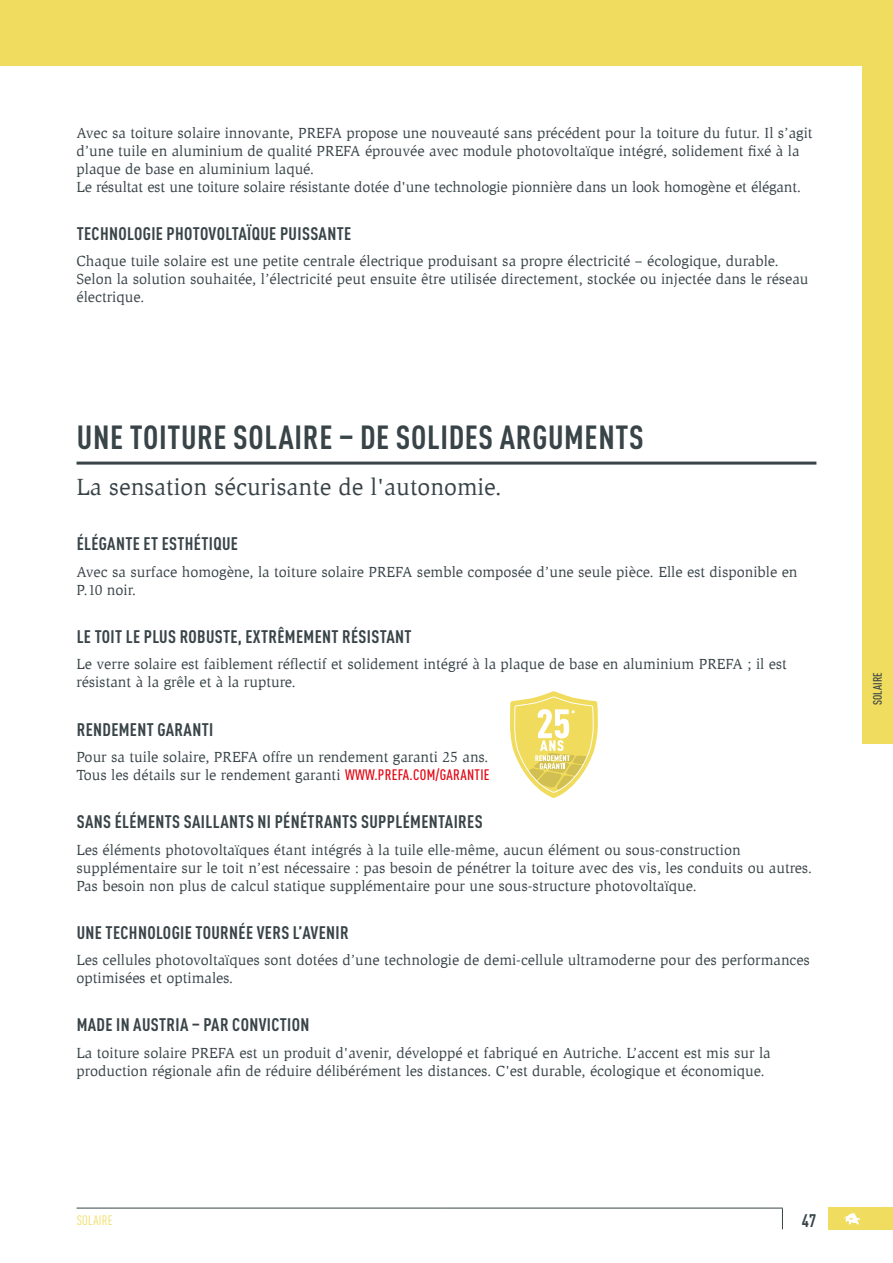
<style>
.page{position:relative;width:893px;height:1263px;background:#fff}
.page>*{position:absolute;margin:0;border:0;box-sizing:border-box;transform-origin:0 0}
.t1{font:700 condensed 33px "DIN Pro";letter-spacing:.02em;color:#394448}
.t2{font:24px "Slimbach Pro";color:#394448}
.t3{font:700 condensed 18px "DIN Pro";letter-spacing:.02em;color:#394448}
.t4{font:15px/18px "Slimbach Pro";color:#394448}
.t5{font:condensed 13.5px "DIN Pro";color:#f0dc5e}
.t6{font:500 condensed 12px "DIN Pro";color:#394448}
.s1{font-family:"DIN Pro";font-weight:500;font-stretch:condensed;color:#e30613}
</style>
<div class="page">
<div style="left:829px;top:1208px;width:64px;height:22px;background:#f0dc5e"></div>
<svg style="left:844px;top:1213px;width:16px;height:11px"></svg>
<hr style="left:77px;top:1208px;width:365px;height:1px;background:#394448">
<hr style="left:442px;top:1208px;width:341px;height:1px;background:#394448">
<svg style="left:782px;top:1208px;width:1px;height:21px"></svg>
<div style="left:0;top:0;width:893px;height:66px;background:#f0dc5e"></div>
<div style="left:862px;top:0;width:31px;height:743px;background:#f0dc5e"></div>
<hr style="left:77px;top:462px;width:739px;height:3px;background:#394448">
<svg style="left:510px;top:691px;width:88px;height:107px"></svg>
<p class="t4" style="left:77px;top:124px;width:738px">Avec sa toiture solaire innovante, PREFA propose une nouveauté sans précédent pour la toiture du futur. Il s’agit d’une tuile en aluminium de qualité PREFA éprouvée avec module photovoltaïque intégré, solidement fixé à la plaque de base en aluminium laqué.<br>Le résultat est une toiture solaire résistante dotée d'une technologie pionnière dans un look homogène et élégant.</p>
<p class="t3" style="left:77px;top:219px;width:276px">TECHNOLOGIE PHOTOVOLTAÏQUE PUISSANTE</p>
<p class="t4" style="left:77px;top:252px;width:733px">Chaque tuile solaire est une petite centrale électrique produisant sa propre électricité – écologique, durable.<br>Selon la solution souhaitée, l’électricité peut ensuite être utilisée directement, stockée ou injectée dans le réseau électrique.</p>
<h1 class="t1" style="left:77px;top:412px;width:568px">UNE TOITURE SOLAIRE – DE SOLIDES ARGUMENTS</h1>
<h2 class="t2" style="left:77px;top:472px;width:427px">La sensation sécurisante de l'autonomie.</h2>
<p class="t3" style="left:77px;top:530px;width:163px">ÉLÉGANTE ET ESTHÉTIQUE</p>
<p class="t4" style="left:77px;top:563px;width:722px">Avec sa surface homogène, la toiture solaire PREFA semble composée d’une seule pièce. Elle est disponible en<br>P.10 noir.</p>
<p class="t3" style="left:77px;top:623px;width:336px">LE TOIT LE PLUS ROBUSTE, EXTRÊMEMENT RÉSISTANT</p>
<p class="t4" style="left:77px;top:655px;width:712px">Le verre solaire est faiblement réflectif et solidement intégré à la plaque de base en aluminium PREFA ; il est résistant à la grêle et à la rupture.</p>
<p class="t3" style="left:77px;top:715px;width:138px">RENDEMENT GARANTI</p>
<p class="t4" style="left:77px;top:748px;width:414px">Pour sa tuile solaire, PREFA offre un rendement garanti 25 ans.<br>Tous les détails sur le rendement garanti <span class="s1">WWW.PREFA.COM/GARANTIE</span></p>
<p class="t3" style="left:77px;top:808px;width:407px">SANS ÉLÉMENTS SAILLANTS NI PÉNÉTRANTS SUPPLÉMENTAIRES</p>
<p class="t4" style="left:77px;top:840px;width:737px">Les éléments photovoltaïques étant intégrés à la tuile elle-même, aucun élément ou sous-construction supplémentaire sur le toit n’est nécessaire : pas besoin de pénétrer la toiture avec des vis, les conduits ou autres.<br>Pas besoin non plus de calcul statique supplémentaire pour une sous-structure photovoltaïque.</p>
<p class="t3" style="left:77px;top:919px;width:273px">UNE TECHNOLOGIE TOURNÉE VERS L’AVENIR</p>
<p class="t4" style="left:77px;top:951px;width:735px">Les cellules photovoltaïques sont dotées d’une technologie de demi-cellule ultramoderne pour des performances optimisées et optimales.</p>
<p class="t3" style="left:77px;top:1011px;width:234px">MADE IN AUSTRIA – PAR CONVICTION</p>
<p class="t4" style="left:77px;top:1044px;width:696px">La toiture solaire PREFA est un produit d'avenir, développé et fabriqué en Autriche. L’accent est mis sur la production régionale afin de réduire délibérément les distances. C'est durable, écologique et économique.</p>
<p class="t5" style="left:77px;top:1211px;width:31px">SOLAIRE</p>
<p class="t3" style="left:802px;top:1206px;width:16px">47</p>
<p class="t6" style="left:869px;top:705px;width:34px;rotate:-90deg">SOLAIRE</p>
</div>
